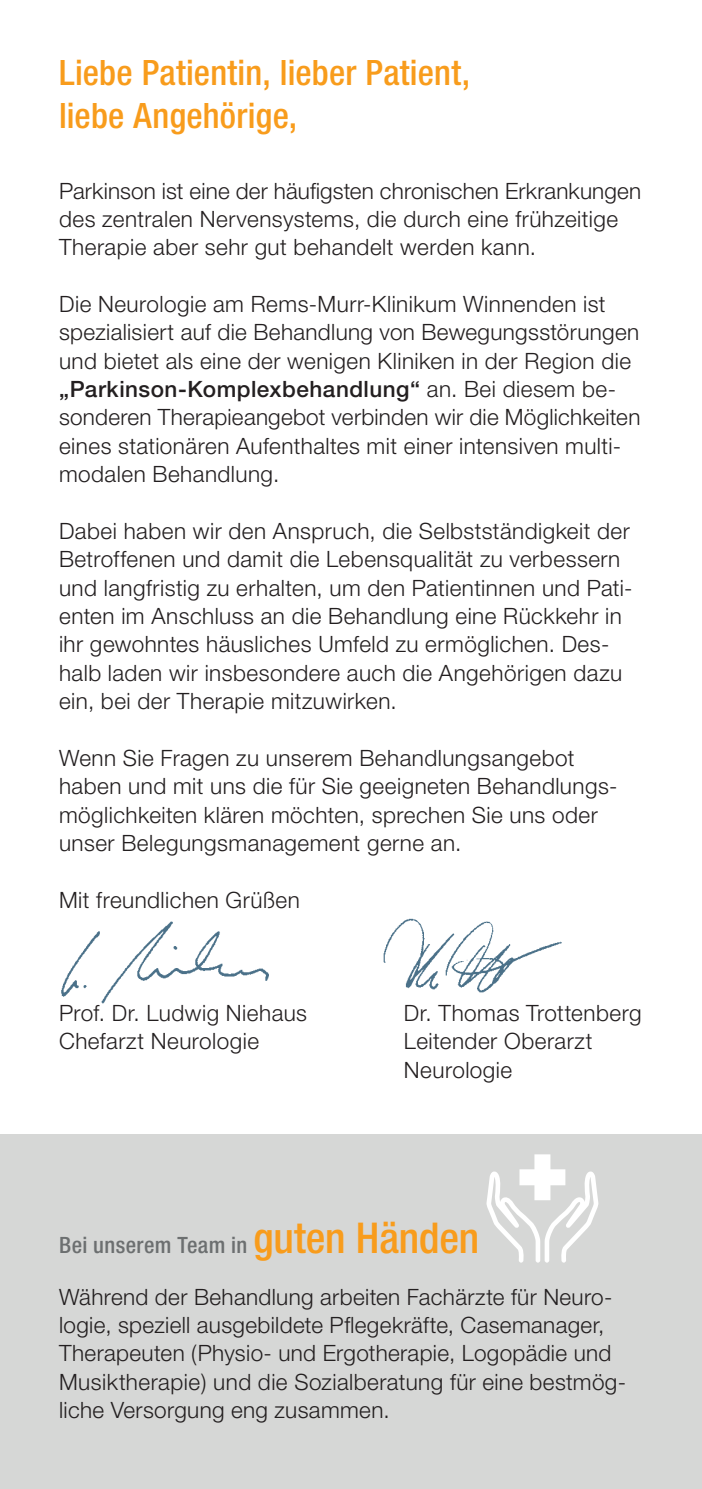
<style>
.page{position:relative;width:702px;height:1489px;background:#fff}
.page>*{position:absolute;margin:0;border:0;box-sizing:border-box;transform-origin:0 0}
.t1{font:500 condensed 35px/42.5px "Helvetica Neue";letter-spacing:.005em;color:#f89c1c}
.t2{font:300 22.5px/28.2px "Helvetica Neue";letter-spacing:.02em;color:#231f20}
.t3{font:500 condensed 22.5px "Helvetica Neue";letter-spacing:.015em;color:#6c6f70}
.s1{font-weight:500}
.s2{font-size:42.5px;color:#f89c1c}
</style>
<div class="page">
<div style="left:0;top:1134px;width:702px;height:354px;background:#d6d7d6"></div>
<svg style="left:486px;top:1154px;width:112px;height:108px"></svg>
<img style="left:61px;top:921px;width:208px;height:82px">
<img style="left:383px;top:918px;width:179px;height:75px">
<h1 class="t1" style="left:59px;top:51px;width:412px">Liebe Patientin, lieber Patient, liebe Angehörige,</h1>
<p class="t2" style="left:59px;top:176px;width:583px">Parkinson ist eine der häufigsten chronischen Erkrankungen des zentralen Nervensystems, die durch eine frühzeitige<br>Therapie aber sehr gut behandelt werden kann.</p>
<p class="t2" style="left:59px;top:289px;width:583px">Die Neurologie am Rems-Murr-Klinikum Winnenden ist spezialisiert auf die Behandlung von Bewegungsstörungen und bietet als eine der wenigen Kliniken in der Region die <span class="s1">„Parkinson-Komplexbehandlung“</span> an. Bei diesem be&shy;sonderen Therapieangebot verbinden wir die Möglichkeiten eines stationären Aufenthaltes mit einer intensiven multi&shy;modalen Behandlung.</p>
<p class="t2" style="left:59px;top:516px;width:575px">Dabei haben wir den Anspruch, die Selbstständigkeit der Betroffenen und damit die Lebensqualität zu verbessern und langfristig zu erhalten, um den Patientinnen und Pati&shy;enten im Anschluss an die Behandlung eine Rückkehr in ihr gewohntes häusliches Umfeld zu ermöglichen. Des&shy;halb laden wir insbesondere auch die Angehörigen dazu ein, bei der Therapie mitzuwirken.</p>
<p class="t2" style="left:59px;top:743px;width:560px">Wenn Sie Fragen zu unserem Behandlungsangebot haben und mit uns die für Sie geeigneten Behandlungs&shy;möglichkeiten klären möchten, sprechen Sie uns oder unser Belegungsmanagement gerne an.</p>
<p class="t2" style="left:59px;top:885px;width:242px">Mit freundlichen Grüßen</p>
<p class="t2" style="left:59px;top:998px;width:249px">Prof. Dr. Ludwig Niehaus<br>Chefarzt Neurologie</p>
<p class="t2" style="left:404px;top:998px;width:239px">Dr. Thomas Trottenberg<br>Leitender Oberarzt<br>Neurologie</p>
<p class="t3" style="left:59px;top:1231px;width:422px">Bei unserem Team in <span class="s2">guten Händen</span></p>
<p class="t2" style="left:59px;top:1281px;width:568px">Während der Behandlung arbeiten Fachärzte für Neuro&shy;logie, speziell ausgebildete Pflegekräfte, Casemanager, Therapeuten (Physio- und Ergotherapie, Logopädie und Musiktherapie) und die Sozialberatung für eine bestmög&shy;liche Versorgung eng zusammen.</p>
</div>
